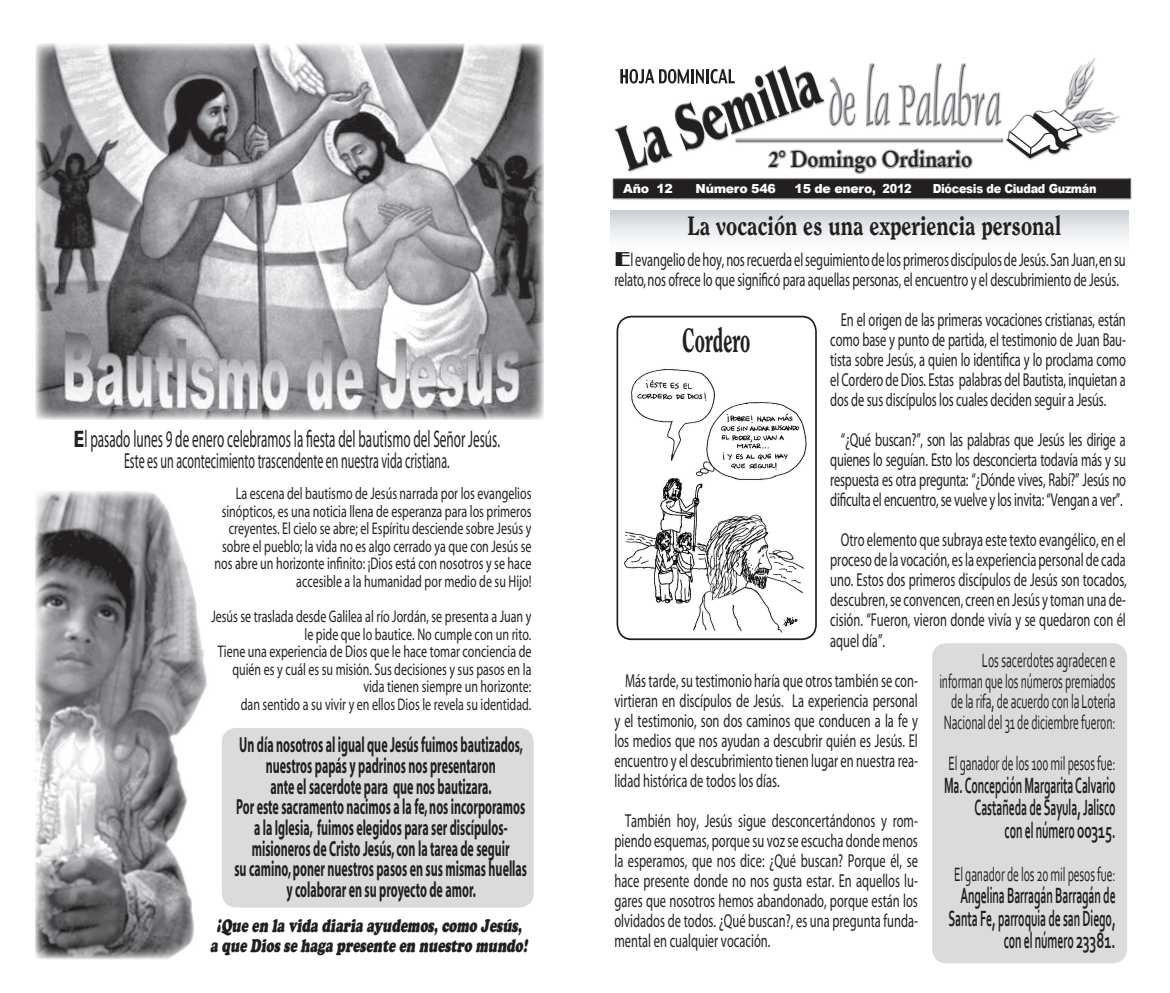
<style>
.page{position:relative;width:1170px;height:993px;background:#fff}
.page>*{position:absolute;margin:0;border:0;box-sizing:border-box;transform-origin:0 0}
.Referencia{font:33.25px "Oxford Bold SWFTE";color:#231f20;scale:.6 1}
.Referencia-2{font:26.25px "Oxford Bold SWFTE";color:#231f20;scale:.83 1}
.t1{font:24px "Myriad";color:#231f20;scale:.55 1}
.t2{font:700 23.12px/22.5px "Corbel";letter-spacing:-.01em;color:#231f20;text-align:right;scale:.51 1}
._1_TEXTO_PUENTE{font:700 22.5px "Original Garamond BT";color:#231f20;scale:.9 1}
.t3{font:700 21.88px/20.6px "Myriad";color:#231f20;text-align:center;scale:.55 1}
.t4{font:21.88px "Myriad";color:#231f20;scale:.55 1}
.t5{font:20.25px/20.5px "Corbel";letter-spacing:-.01em;color:#231f20;text-align:right;scale:.58 1}
.Referencia-3{font:18.75px/20px "Myriad";letter-spacing:-.01em;color:#231f20;text-align:justify;scale:.67 1}
.t6{font:17.5px "Copperfield Italic SWFTE";color:#231f20;scale:.71 1}
.t7{font:16.88px/17.5px "Myriad";color:#231f20;text-align:right;scale:.71 1}
.t8{font:900 12.5px "Arial";letter-spacing:-.025em;color:#fff}
.t9{font:900 12.5px "Arial";letter-spacing:-.025em;color:#fff;scale:.9 1}
.s1{font-weight:700}
.s2{font-family:"Binner D";font-size:20.62px}
</style>
<div class="page">
<div style="left:610px;top:210px;width:518px;height:40px;background:linear-gradient(to bottom,#cdd1d7,#fff)"></div>
<img style="left:612px;top:58px;width:520px;height:142px">
<svg style="left:620px;top:69px;width:114px;height:14px"></svg>
<svg style="left:765px;top:146px;width:209px;height:30px"></svg>
<img style="left:624px;top:369px;width:183px;height:264px">
<div style="left:616px;top:315px;width:200px;height:325px;border:2px solid #231f20;border-radius:15px"></div>
<img style="left:36px;top:43px;width:507px;height:376px">
<div style="left:222px;top:727px;width:312px;height:180px;background:#dcdbdc;border-radius:14px"></div>
<img style="left:35px;top:491px;width:172px;height:467px">
<svg style="left:222px;top:896px;width:310px;height:12px"></svg>
<div style="left:932px;top:643px;width:194px;height:320px;background:#dcdbdc;border-radius:14px"></div>
<p class="t1" style="left:73px;top:427px;width:777px"><span class="s1">E</span>l pasado lunes 9 de enero celebramos la fiesta del bautismo del Señor Jesús.</p>
<p class="t4" style="left:124px;top:449px;width:593px">Este es un acontecimiento trascendente en nuestra vida cristiana.</p>
<p class="t7" style="left:214px;top:485px;width:448px">La escena del bautismo de Jesús narrada por los evangelios sinópticos, es una noticia llena de esperanza para los primeros creyentes. El cielo se abre; el Espíritu desciende sobre Jesús y sobre el pueblo; la vida no es algo cerrado ya que con Jesús se nos abre un horizonte infinito: ¡Dios está con nosotros y se hace accesible a la humanidad por medio de su Hijo!</p>
<p class="t7" style="left:211px;top:608px;width:452px">Jesús se traslada desde Galilea al río Jordán, se presenta a Juan y le pide que lo bautice. No cumple con un rito.</p>
<p class="t7" style="left:218px;top:643px;width:443px">Tiene una experiencia de Dios que le hace tomar conciencia de quién es y cuál es su misión. Sus decisiones y sus pasos en la vida tienen siempre un horizonte:</p>
<p class="t7" style="left:241px;top:695px;width:411px">dan sentido a su vivir y en ellos Dios le revela su identidad.</p>
<p class="t3" style="left:239px;top:735px;width:517px">Un día nosotros al igual que Jesús fuimos bautizados, nuestros papás y padrinos nos presentaron</p>
<p class="t3" style="left:270px;top:776px;width:403px">ante el sacerdote para que nos bautizara.</p>
<p class="t3" style="left:236px;top:797px;width:527px">Por este sacramento nacimos a la fe, nos incorporamos a la Iglesia, fuimos elegidos para ser discípulos&shy;misioneros de Cristo Jesús, con la tarea de seguir</p>
<p class="t3" style="left:234px;top:859px;width:533px">su camino, poner nuestros pasos en sus mismas huellas y colaborar en su proyecto de amor.</p>
<p class="t6" style="left:216px;top:913px;width:432px">¡Que en la vida diaria ayudemos, como Jesús,</p>
<p class="t6" style="left:210px;top:933px;width:449px">a que Dios se haga presente en nuestro mundo!</p>
<p class="_1_TEXTO_PUENTE" style="left:768px;top:145px;width:227px">2° Domingo Ordinario</p>
<p class="t8" style="left:623px;top:180px;width:51px">Año 12</p>
<p class="t8" style="left:695px;top:180px;width:82px">Número 546</p>
<p class="t8" style="left:794px;top:180px;width:119px">15 de enero, 2012</p>
<p class="t9" style="left:932px;top:180px;width:184px">Diócesis de Ciudad Guzmán</p>
<p class="Referencia-2" style="left:687px;top:209px;width:451px">La vocación es una experiencia personal</p>
<p class="Referencia-3" style="left:614px;top:250px;width:764px"><span class="s2">E</span>l evangelio de hoy, nos recuerda el seguimiento de los primeros discípulos de Jesús. San Juan, en su relato, nos ofrece lo que significó para aquellas personas, el encuentro y el descubrimiento de Jesús.</p>
<p class="Referencia-3" style="left:830px;top:310px;width:443px;text-indent:11px">En el origen de las primeras vocaciones cristianas, están como base y punto de partida, el testimonio de Juan Bau&shy;tista sobre Jesús, a quien lo identifica y lo proclama como el Cordero de Dios. Estas palabras del Bautista, inquietan a dos de sus discípulos los cuales deciden seguir a Jesús.</p>
<p class="Referencia-3" style="left:830px;top:430px;width:443px;text-align:center">“¿Qué buscan?”, son las palabras que Jesús les dirige a quienes lo seguían. Esto los desconcierta todavía más y su respuesta es otra pregunta: “¿Dónde vives, Rabí?” Jesús no dificulta el encuentro, se vuelve y los invita: “Vengan a ver”.</p>
<p class="Referencia-3" style="left:830px;top:530px;width:444px;text-indent:11px">Otro elemento que subraya este texto evangélico, en el proceso de la vocación, es la experiencia personal de cada uno. Estos dos primeros discípulos de Jesús son tocados, descubren, se convencen, creen en Jesús y toman una de&shy;cisión. “Fueron, vieron donde vivía y se quedaron con él aquel día”.</p>
<p class="Referencia-3" style="left:614px;top:670px;width:454px;text-indent:11px">Más tarde, su testimonio haría que otros también se con&shy;virtieran en discípulos de Jesús. La experiencia personal y el testimonio, son dos caminos que conducen a la fe y los medios que nos ayudan a descubrir quién es Jesús. El encuentro y el descubrimiento tienen lugar en nuestra rea&shy;lidad histórica de todos los días.</p>
<p class="Referencia-3" style="left:614px;top:810px;width:454px;text-indent:11px">También hoy, Jesús sigue desconcertándonos y rom&shy;piendo esquemas, porque su voz se escucha donde menos la esperamos, que nos dice: ¿Qué buscan? Porque él, se hace presente donde no nos gusta estar. En aquellos lu&shy;gares que nosotros hemos abandonado, porque están los olvidados de todos. ¿Qué buscan?, es una pregunta funda&shy;mental en cualquier vocación.</p>
<p class="Referencia" style="left:682px;top:320px;width:115px">Cordero</p>
<p class="t5" style="left:939px;top:649px;width:305px">Los sacerdotes agradecen e informan que los números premiados de la rifa, de acuerdo con la Lotería Nacional del 31 de diciembre fueron:</p>
<p class="t5" style="left:948px;top:752px;width:289px">El ganador de los 100 mil pesos fue:</p>
<p class="t2" style="left:943px;top:772px;width:338px">Ma. Concepción Margarita Calvario<br>Castañeda de Sayula, Jalisco</p>
<p class="t2" style="left:1004px;top:817px;width:219px">con el número 00315.</p>
<p class="t5" style="left:953px;top:862px;width:280px">El ganador de los 20 mil pesos fue:</p>
<p class="t2" style="left:948px;top:883px;width:329px;text-align:center">Angelina Barragán Barragán de<br>Santa Fe, parroquia de san Diego,</p>
<p class="t2" style="left:1003px;top:928px;width:221px">con el número 23381.</p>
</div>
